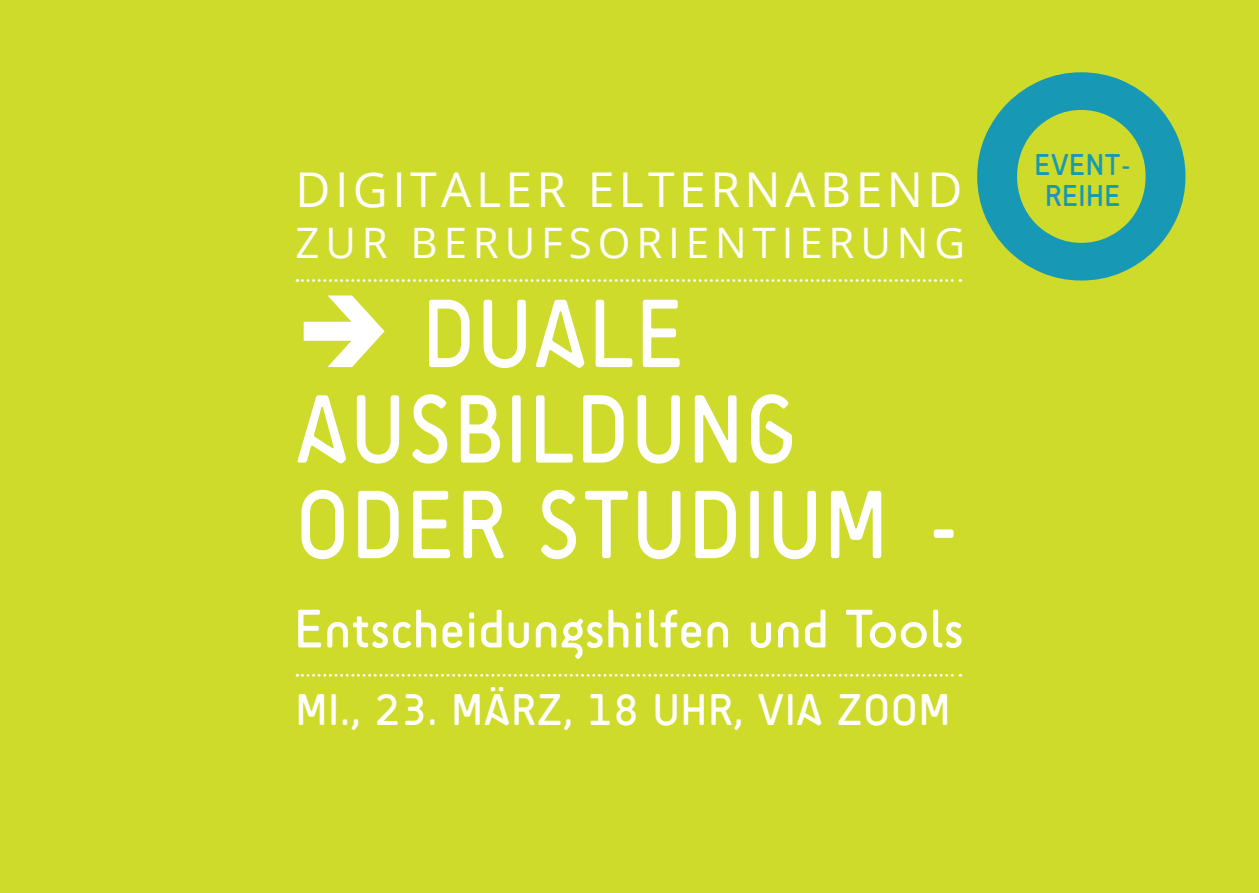
<style>
.page{position:relative;width:1259px;height:893px;background:#cedb2b}
.page>*{position:absolute;margin:0;border:0;box-sizing:border-box;transform-origin:0 0}
.head_klein{font:99px "Sci Fly Sans";letter-spacing:.03em;color:#fff;scale:.91 1}
.head_klein-2{font:55.5px "Sci Fly Sans";letter-spacing:.005em;color:#fff}
.head_klein-3{font:48px "Open Sans";letter-spacing:.095em;color:#fff}
.head_klein-4{font:45px "Sci Fly Sans";letter-spacing:.025em;color:#fff}
.head_klein-5{font:42px "Open Sans";letter-spacing:.14em;color:#fff}
.t1{font:30.6px/30.6px "Sci Fly Sans";letter-spacing:.015em;color:#1798b5;text-align:center}
</style>
<div class="page">
<svg style="left:297px;top:674px;width:664px;height:3px"></svg>
<svg style="left:297px;top:279px;width:664px;height:3px"></svg>
<svg style="left:977px;top:72px;width:208px;height:209px"></svg>
<p class="head_klein-3" style="left:296px;top:157px;width:668px">DIGITALER ELTERNABEND</p>
<p class="head_klein-5" style="left:296px;top:214px;width:671px">ZUR BERUFSORIENTIERUNG</p>
<p class="head_klein" style="left:296px;top:277px;width:428px">➔ DUALE</p>
<p class="head_klein" style="left:296px;top:372px;width:550px">AUSBILDUNG</p>
<p class="head_klein" style="left:296px;top:468px;width:731px">ODER STUDIUM -</p>
<p class="head_klein-2" style="left:294px;top:597px;width:671px">Entscheidungshilfen und Tools</p>
<p class="head_klein-4" style="left:296px;top:684px;width:656px">MI., 23. MÄRZ, 18 UHR, VIA ZOOM</p>
<p class="t1" style="left:1034px;top:150px;width:99px">EVENT-<br>REIHE</p>
</div>
